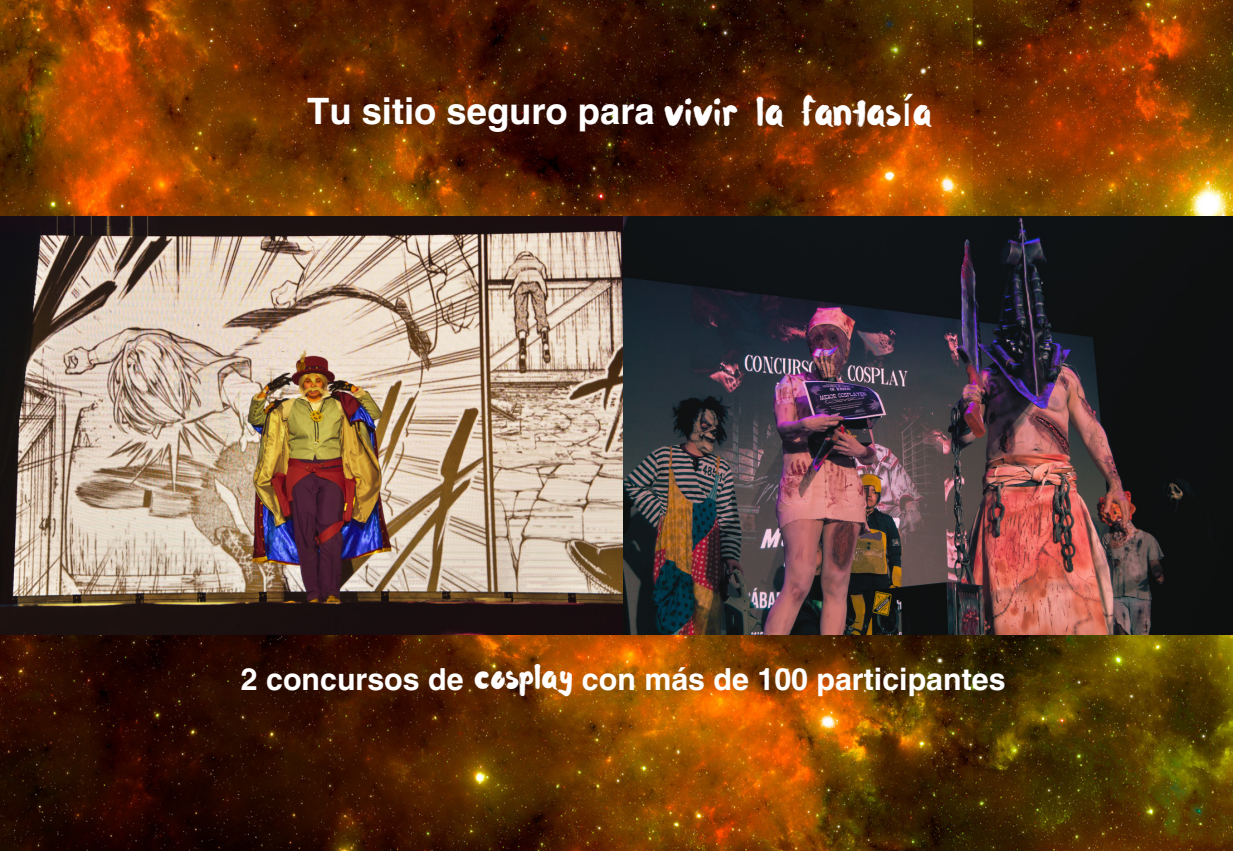
<style>
.page{position:relative;width:1233px;height:851px;background:#fff}
.page>*{position:absolute;margin:0;border:0;box-sizing:border-box;transform-origin:0 0}
.t1{font:42px "Waterlily";letter-spacing:.015em;color:#fff}
.t2{font:700 36.45px "Helvetica LT Pro";color:#fff}
.t3{font:36px "Waterlily";letter-spacing:.015em;color:#fff}
.t4{font:700 30.3px "Helvetica LT Pro";color:#fff}
.s1{font-family:"Noto Sans"}
</style>
<div class="page">
<img style="left:0;top:0;width:1233px;height:850px">
<img style="left:0;top:216px;width:1233px;height:418px">
<p class="t2" style="left:307px;top:98px;width:349px">Tu sitio seguro para</p>
<p class="t1" style="left:664px;top:84px;width:269px">vivir la fantas<span class="s1">í</span>a</p>
<p class="t3" style="left:474px;top:652px;width:100px">cosplay</p>
<p class="t4" style="left:241px;top:668px;width:224px">2 concursos de</p>
<p class="t4" style="left:582px;top:668px;width:425px">con más de 100 participantes</p>
</div>
